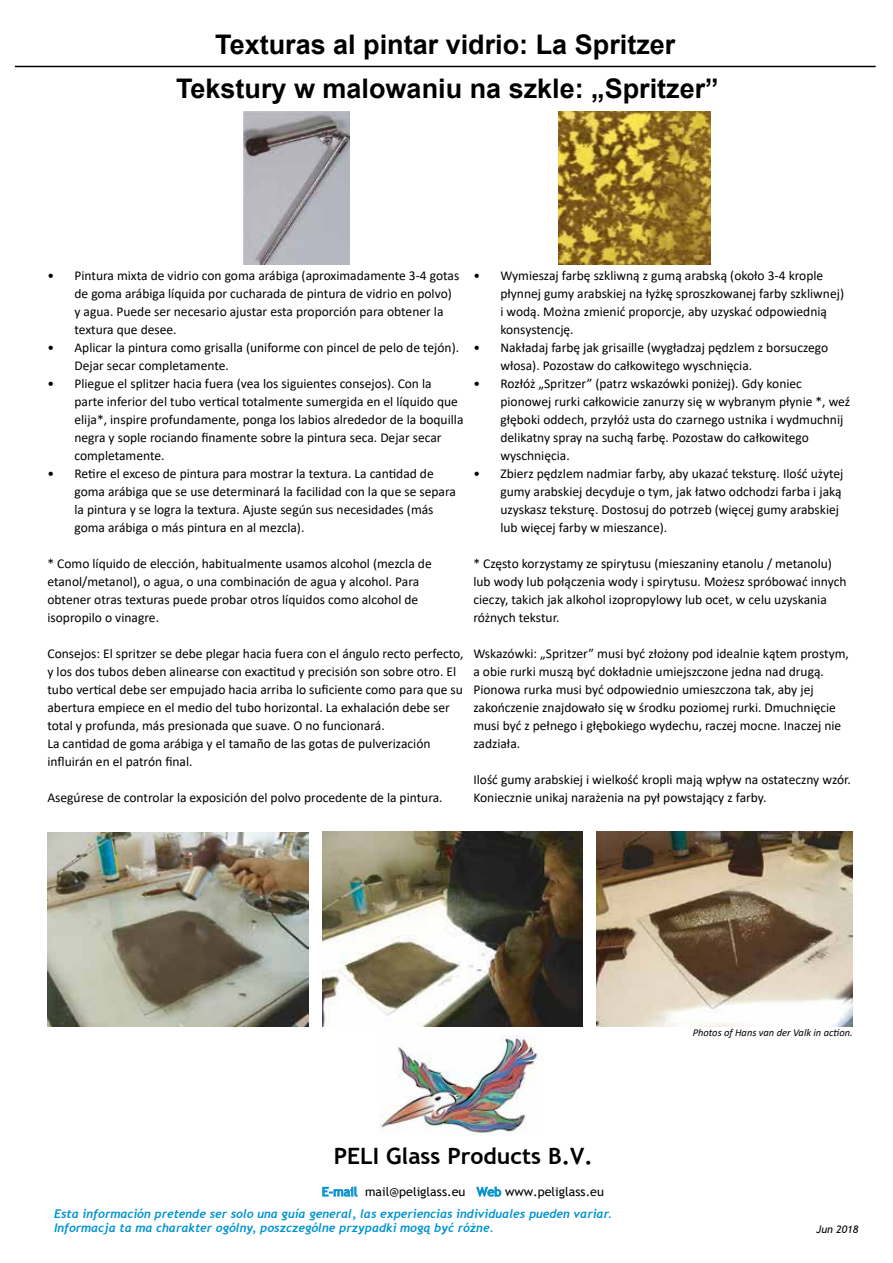
<style>
.page{position:relative;width:893px;height:1263px;background:#fff}
.page>*{position:absolute;margin:0;border:0;box-sizing:border-box;transform-origin:0 0}
.t1{font:700 27px "Arial";color:#000}
.t2{font:700 22.5px "Trebuchet MS";color:#000}
.des-text{font:13.5px/18px "Calibri";color:#000}
.t3{font:12.3px "Trebuchet MS";color:#000}
.t4{font:italic 700 12px "Trebuchet";color:#0093d2}
.des-text-2{font:italic 10.5px "Calibri";color:#000}
.t5{font:italic 10.5px "Trebuchet MS";color:#000}
.s1{color:#0993d2}
</style>
<div class="page">
<hr style="left:15px;top:66px;width:861px;height:1px;background:#000">
<svg style="left:322px;top:1186px;width:36px;height:11px"></svg>
<svg style="left:476px;top:1186px;width:25px;height:11px"></svg>
<img style="left:380px;top:1035px;width:164px;height:101px">
<img style="left:244px;top:111px;width:105px;height:154px">
<img style="left:47px;top:832px;width:261px;height:194px">
<img style="left:323px;top:832px;width:259px;height:194px">
<img style="left:597px;top:832px;width:256px;height:194px">
<img style="left:559px;top:111px;width:151px;height:154px">
<p class="t1" style="left:215px;top:26px;width:462px">Texturas al pintar vidrio: La Spritzer</p>
<p class="t1" style="left:176px;top:69px;width:544px">Tekstury w malowaniu na szkle: „Spritzer”</p>
<p class="des-text" style="left:74px;top:266px;width:386px;text-indent:-27px">• Pintura mixta de vidrio con goma arábiga (aproximadamente 3-4 gotas de goma arábiga líquida por cucharada de pintura de vidrio en polvo) y agua. Puede ser necesario ajustar esta proporción para obtener la textura que desee.</p>
<p class="des-text" style="left:74px;top:338px;width:386px;text-indent:-27px">• Aplicar la pintura como grisalla (uniforme con pincel de pelo de tejón).<br>Dejar secar completamente.</p>
<p class="des-text" style="left:74px;top:374px;width:390px;text-indent:-27px">• Pliegue el splitzer hacia fuera (vea los siguientes consejos). Con la parte inferior del tubo vertical totalmente sumergida en el líquido que elija*, inspire profundamente, ponga los labios alrededor de la boquilla negra y sople rociando finamente sobre la pintura seca. Dejar secar completamente.</p>
<p class="des-text" style="left:74px;top:464px;width:383px;text-indent:-27px">• Retire el exceso de pintura para mostrar la textura. La cantidad de goma arábiga que se use determinará la facilidad con la que se separa la pintura y se logra la textura. Ajuste según sus necesidades (más goma arábiga o más pintura en al mezcla).</p>
<p class="des-text" style="left:47px;top:554px;width:386px">* Como líquido de elección, habitualmente usamos alcohol (mezcla de etanol/metanol), o agua, o una combinación de agua y alcohol. Para obtener otras texturas puede probar otros líquidos como alcohol de isopropilo o vinagre.</p>
<p class="des-text" style="left:47px;top:644px;width:417px">Consejos: El spritzer se debe plegar hacia fuera con el ángulo recto perfecto, y los dos tubos deben alinearse con exactitud y precisión son sobre otro. El tubo vertical debe ser empujado hacia arriba lo suficiente como para que su abertura empiece en el medio del tubo horizontal. La exhalación debe ser total y profunda, más presionada que suave. O no funcionará.</p>
<p class="des-text" style="left:47px;top:734px;width:385px">La cantidad de goma arábiga y el tamaño de las gotas de pulverización influirán en el patrón final.</p>
<p class="des-text" style="left:47px;top:788px;width:397px">Asegúrese de controlar la exposición del polvo procedente de la pintura.</p>
<p class="des-text" style="left:500px;top:266px;width:345px;text-indent:-27px">• Wymieszaj farbę szkliwną z gumą arabską (około 3-4 krople płynnej gumy arabskiej na łyżkę sproszkowanej farby szkliwnej) i wodą. Można zmienić proporcje, aby uzyskać odpowiednią konsystencję.</p>
<p class="des-text" style="left:500px;top:338px;width:329px;text-indent:-27px">• Nakładaj farbę jak grisaille (wygładzaj pędzlem z borsuczego włosa). Pozostaw do całkowitego wyschnięcia.</p>
<p class="des-text" style="left:500px;top:374px;width:351px;text-indent:-27px">• Rozłóż „Spritzer” (patrz wskazówki poniżej). Gdy koniec pionowej rurki całkowicie zanurzy się w wybranym płynie *, weź głęboki oddech, przyłóż usta do czarnego ustnika i wydmuchnij delikatny spray na suchą farbę. Pozostaw do całkowitego wyschnięcia.</p>
<p class="des-text" style="left:500px;top:464px;width:345px;text-indent:-27px">• Zbierz pędzlem nadmiar farby, aby ukazać teksturę. Ilość użytej gumy arabskiej decyduje o tym, jak łatwo odchodzi farba i jaką uzyskasz teksturę. Dostosuj do potrzeb (więcej gumy arabskiej lub więcej farby w mieszance).</p>
<p class="des-text" style="left:473px;top:554px;width:375px">* Często korzystamy ze spirytusu (mieszaniny etanolu / metanolu) lub wody lub połączenia wody i spirytusu. Możesz spróbować innych cieczy, takich jak alkohol izopropylowy lub ocet, w celu uzyskania różnych tekstur.</p>
<p class="des-text" style="left:473px;top:644px;width:377px">Wskazówki: „Spritzer” musi być złożony pod idealnie kątem prostym, a obie rurki muszą być dokładnie umiejszczone jedna nad drugą.<br>Pionowa rurka musi być odpowiednio umieszczona tak, aby jej zakończenie znajdowało się w środku poziomej rurki. Dmuchnięcie musi być z pełnego i głębokiego wydechu, raczej mocne. Inaczej nie zadziała.</p>
<p class="des-text" style="left:473px;top:770px;width:379px">Ilość gumy arabskiej i wielkość kropli mają wpływ na ostateczny wzór.</p>
<p class="des-text" style="left:473px;top:788px;width:295px">Koniecznie unikaj narażenia na pył powstający z farby.</p>
<p class="des-text-2" style="left:693px;top:1025px;width:162px">Photos of Hans van der Valk in action.</p>
<h2 class="t2" style="left:334px;top:1142px;width:261px">PELI Glass Products B.V.</h2>
<p class="t3" style="left:322px;top:1184px;width:284px"><span class="s1">E-mail</span> mail@peliglass.eu <span class="s1">Web</span> www.peliglass.eu</p>
<p class="t4" style="left:54px;top:1206px;width:560px">Esta información pretende ser solo una guía general, las experiencias individuales pueden variar.</p>
<p class="t4" style="left:54px;top:1220px;width:442px">Informacja ta ma charakter ogólny, poszczególne przypadki mogą być różne.</p>
<p class="t5" style="left:816px;top:1223px;width:43px">Jun 2018</p>
</div>
